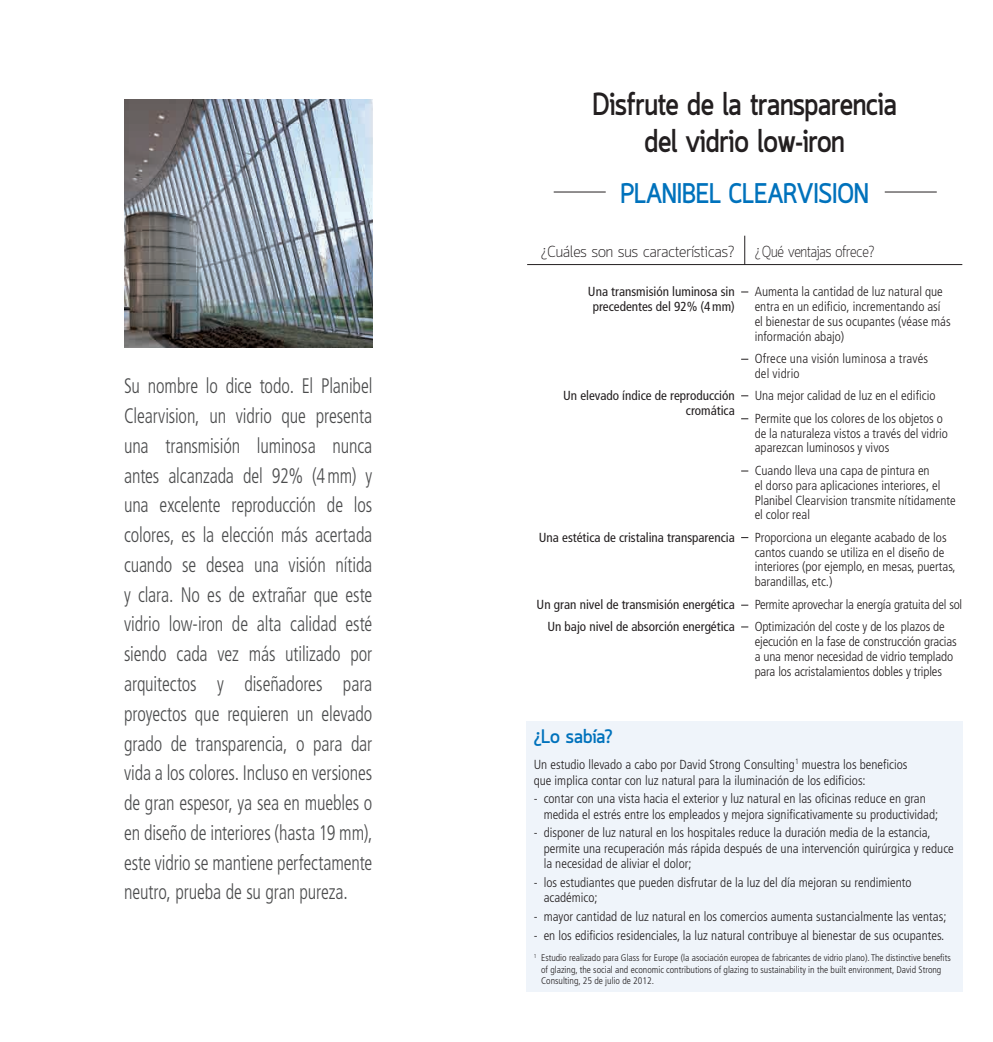
<style>
.page{position:relative;width:993px;height:1042px;background:#fff}
.page>*{position:absolute;margin:0;border:0;box-sizing:border-box;transform-origin:0 0}
.titre_1_28{font:700 31.5px/36.8px "Quark";letter-spacing:-.01em;color:#231f20;text-align:center;scale:.9 1}
.titre_1_28-2{font:700 28px "Quark";letter-spacing:-.01em;color:#0072bc;scale:.9 1}
.intro_2{font:300 condensed 21px/29.8px "Frutiger LT Std";letter-spacing:-.005em;color:#4b4c4d;text-align:justify;scale:.87 1}
.titre_2_12{font:700 19.25px "Quark";color:#0072bc}
.titre_2_12-2{font:300 15.75px "Quark";color:#231f20}
.titre_2_12-3{font:300 15.75px "Quark";color:#231f20;scale:.9 1}
.t1{font:300 condensed 13.12px/14.9px "Frutiger LT Std";color:#231f20}
.t2{font:condensed 13.12px/14.9px "Frutiger LT Std";color:#231f20;text-align:center}
.t3{font:300 condensed 9.62px/11.5px "Frutiger LT Std";color:#231f20}
</style>
<div class="page">
<img style="left:124px;top:100px;width:248px;height:248px">
<hr style="left:527px;top:264px;width:434px;height:1px;background:#231f20">
<svg style="left:744px;top:236px;width:1px;height:28px"></svg>
<hr style="left:553px;top:192px;width:52px;height:1px;background:#231f20">
<hr style="left:884px;top:192px;width:52px;height:1px;background:#231f20">
<div style="left:526px;top:721px;width:436px;height:271px;background:#eff4fa"></div>
<p class="intro_2" style="left:124px;top:371px;width:287px">Su nombre lo dice todo. El Planibel Clearvision, un vidrio que presenta una transmisión luminosa nunca antes alcanzada del 92% (4mm) y una excelente reproducción de los colores, es la elección más acertada cuando se desea una visión nítida y clara. No es de extrañar que este vidrio low-iron de alta calidad esté siendo cada vez más utilizado por arquitectos y diseñadores para proyectos que requieren un elevado grado de transparencia, o para dar vida a los colores. Incluso en versiones de gran espesor, ya sea en muebles o en diseño de interiores (hasta 19 mm), este vidrio se mantiene perfectamente neutro, prueba de su gran pureza.</p>
<p class="titre_1_28" style="left:592px;top:89px;width:339px">Disfrute de la transparencia del vidrio low-iron</p>
<p class="titre_1_28-2" style="left:620px;top:177px;width:278px">PLANIBEL CLEARVISION</p>
<p class="titre_2_12-2" style="left:540px;top:242px;width:195px">¿Cuáles son sus características?</p>
<p class="t2" style="left:587px;top:284px;width:148px">Una transmisión luminosa sin precedentes del 92% (4mm)</p>
<p class="t2" style="left:563px;top:388px;width:173px;text-align:right">Un elevado índice de reproducción cromática</p>
<p class="t2" style="left:538px;top:530px;width:197px">Una estética de cristalina transparencia</p>
<p class="t2" style="left:536px;top:597px;width:199px">Un gran nivel de transmisión energética</p>
<p class="t2" style="left:547px;top:619px;width:189px">Un bajo nivel de absorción energética</p>
<p class="titre_2_12-3" style="left:754px;top:242px;width:135px">¿Qué ventajas ofrece?</p>
<p class="t1" style="left:754px;top:284px;width:197px">Aumenta la cantidad de luz natural que entra en un edificio, incrementando así el bienestar de sus ocupantes (véase más información abajo)</p>
<p class="t1" style="left:754px;top:351px;width:175px">Ofrece una visión luminosa a través del vidrio</p>
<p class="t1" style="left:754px;top:388px;width:182px">Una mejor calidad de luz en el edificio</p>
<p class="t1" style="left:754px;top:411px;width:195px">Permite que los colores de los objetos o de la naturaleza vistos a través del vidrio aparezcan luminosos y vivos</p>
<p class="t1" style="left:754px;top:463px;width:202px">Cuando lleva una capa de pintura en<br>el dorso para aplicaciones interiores, el Planibel Clearvision transmite nítidamente el color real</p>
<p class="t1" style="left:754px;top:530px;width:202px">Proporciona un elegante acabado de los cantos cuando se utiliza en el diseño de interiores (por ejemplo, en mesas, puertas, barandillas, etc.)</p>
<p class="t1" style="left:754px;top:597px;width:209px">Permite aprovechar la energía gratuita del sol</p>
<p class="t1" style="left:754px;top:619px;width:203px">Optimización del coste y de los plazos de ejecución en la fase de construcción gracias a una menor necesidad de vidrio templado para los acristalamientos dobles y triples</p>
<p class="titre_2_12" style="left:533px;top:725px;width:81px">¿Lo sabía?</p>
<p class="t1" style="left:533px;top:756px;width:375px;line-height:15.8px">Un estudio llevado a cabo por David Strong Consulting<sup>1</sup> muestra los beneficios que implica contar con luz natural para la iluminación de los edificios:</p>
<p class="t1" style="left:543px;top:790px;width:396px;line-height:15.8px;text-indent:-10px">- contar con una vista hacia el exterior y luz natural en las oficinas reduce en gran medida el estrés entre los empleados y mejora significativamente su productividad;</p>
<p class="t1" style="left:543px;top:824px;width:411px;line-height:15.8px;text-indent:-10px">- disponer de luz natural en los hospitales reduce la duración media de la estancia, permite una recuperación más rápida después de una intervención quirúrgica y reduce la necesidad de aliviar el dolor;</p>
<p class="t1" style="left:543px;top:874px;width:369px;line-height:15.8px;text-indent:-10px">- los estudiantes que pueden disfrutar de la luz del día mejoran su rendimiento académico;</p>
<p class="t1" style="left:533px;top:908px;width:414px">- mayor cantidad de luz natural en los comercios aumenta sustancialmente las ventas;</p>
<p class="t1" style="left:533px;top:928px;width:412px">- en los edificios residenciales, la luz natural contribuye al bienestar de sus ocupantes.</p>
<p class="t3" style="left:541px;top:952px;width:411px;text-indent:-7px"><sup>1</sup> Estudio realizado para Glass for Europe (la asociación europea de fabricantes de vidrio plano). The distinctive benefits of glazing, the social and economic contributions of glazing to sustainability in the built environment, David Strong<br>Consulting, 25 de julio de 2012.</p>
</div>
